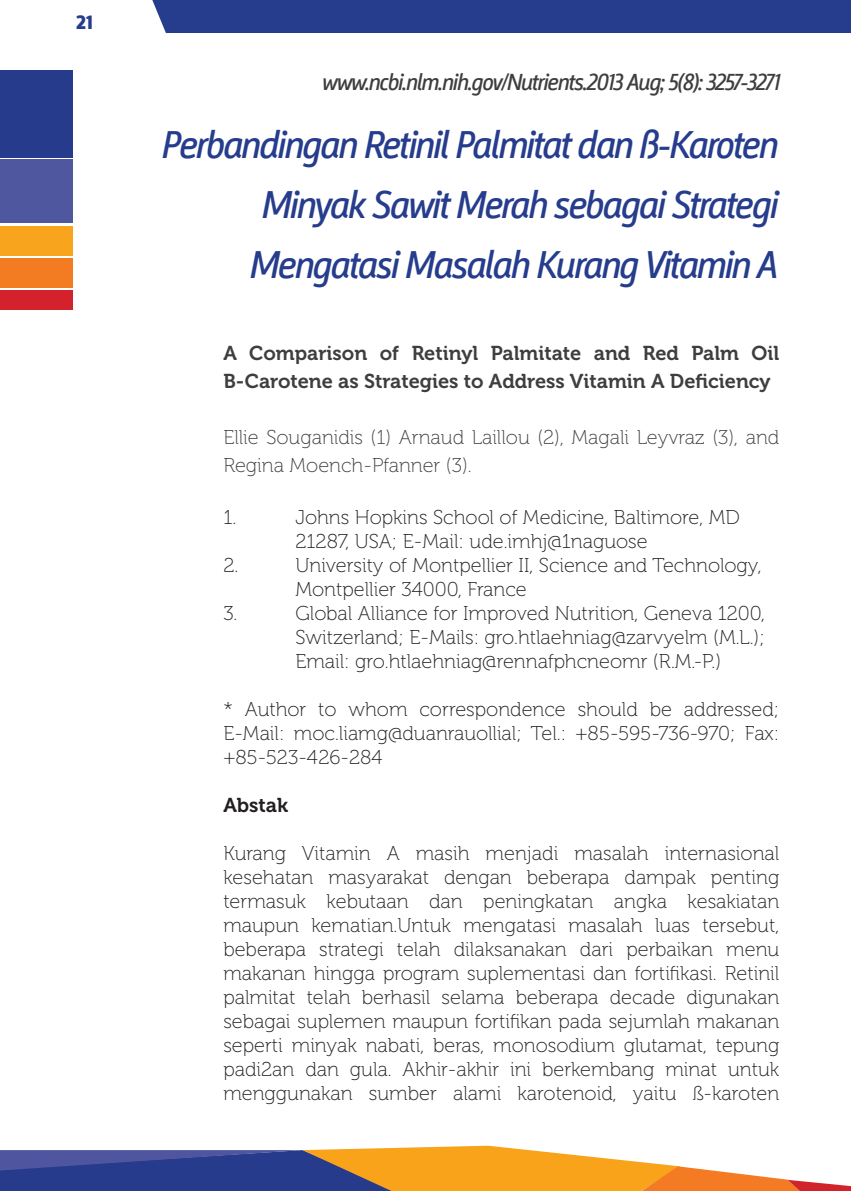
<style>
.page{position:relative;width:851px;height:1191px;background:#fff}
.page>*{position:absolute;margin:0;border:0;box-sizing:border-box;transform-origin:0 0}
.t1{font:40px/60px "Argumentum Regular 8";letter-spacing:-.05em;color:#263c8c;text-align:right}
.t2{font:24px "Argumentum Regular 8";letter-spacing:-.05em;color:#3e3e3f}
.t3{font:20px/24px "Museo 100";color:#231f20;text-align:justify}
.t4{font:20px/28px "Museo 700";color:#3e3e3f}
.t5{font:20px/28px "Museo 100";color:#3e3e3f}
.t6{font:20px "Museo 700";color:#231f20}
.t7{font:20px "Argumentum Regular 3";color:#263c8c}
</style>
<div class="page">
<div style="left:0;top:70px;width:72px;height:87px;background:#273b8d"></div>
<div style="left:0;top:160px;width:72px;height:63px;background:#4f579f"></div>
<div style="left:0;top:226px;width:72px;height:30px;background:#f9a41d"></div>
<div style="left:0;top:258px;width:72px;height:30px;background:#f37b21"></div>
<div style="left:0;top:290px;width:72px;height:20px;background:#d3222b"></div>
<svg style="left:0;top:1145px;width:850px;height:46px"></svg>
<div style="left:152px;top:0;width:698px;height:33px;background:#263c8c"></div>
<p class="t7" style="left:76px;top:10px;width:18px">21</p>
<p class="t2" style="left:321px;top:68px;width:459px">www.ncbi.nlm.nih.gov/Nutrients.2013 Aug; 5(8): 3257-3271</p>
<h1 class="t1" style="left:160px;top:115px;width:618px">Perbandingan Retinil Palmitat dan ß-Karoten<br>Minyak Sawit Merah sebagai Strategi<br>Mengatasi Masalah Kurang Vitamin A</h1>
<p class="t4" style="left:223px;top:339px;width:557px">A Comparison of Retinyl Palmitate and Red Palm Oil<br>B-Carotene as Strategies to Address Vitamin A Deficiency</p>
<p class="t5" style="left:223px;top:423px;width:557px">Ellie Souganidis (1) Arnaud Laillou (2), Magali Leyvraz (3), and<br>Regina Moench-Pfanner (3).</p>
<p class="t3" style="left:223px;top:505px;width:14px">1.</p>
<p class="t3" style="left:295px;top:505px;width:446px">Johns Hopkins School of Medicine, Baltimore, MD<br>21287, USA; E-Mail: ude.imhj@1naguose</p>
<p class="t3" style="left:223px;top:553px;width:17px">2.</p>
<p class="t3" style="left:295px;top:553px;width:467px">University of Montpellier II, Science and Technology,<br>Montpellier 34000, France</p>
<p class="t3" style="left:223px;top:601px;width:16px">3.</p>
<p class="t3" style="left:295px;top:601px;width:471px">Global Alliance for Improved Nutrition, Geneva 1200, Switzerland; E-Mails: gro.htlaehniag@zarvyelm (M.L.); Email: gro.htlaehniag@rennafphcneomr (R.M.-P.)</p>
<p class="t3" style="left:223px;top:697px;width:557px">* Author to whom correspondence should be addressed; E-Mail: moc.liamg@duanrauollial; Tel.: +85-595-736-970; Fax: +85-523-426-284</p>
<p class="t6" style="left:223px;top:794px;width:66px">Abstak</p>
<p class="t3" style="left:223px;top:841px;width:557px">Kurang Vitamin A masih menjadi masalah internasional kesehatan masyarakat dengan beberapa dampak penting termasuk kebutaan dan peningkatan angka kesakiatan maupun kematian.Untuk mengatasi masalah luas tersebut, beberapa strategi telah dilaksanakan dari perbaikan menu makanan hingga program suplementasi dan fortifikasi. Retinil palmitat telah berhasil selama beberapa decade digunakan sebagai suplemen maupun fortifikan pada sejumlah makanan seperti minyak nabati, beras, monosodium glutamat, tepung padi2an dan gula. Akhir-akhir ini berkembang minat untuk menggunakan sumber alami karotenoid, yaitu ß-karoten</p>
</div>
